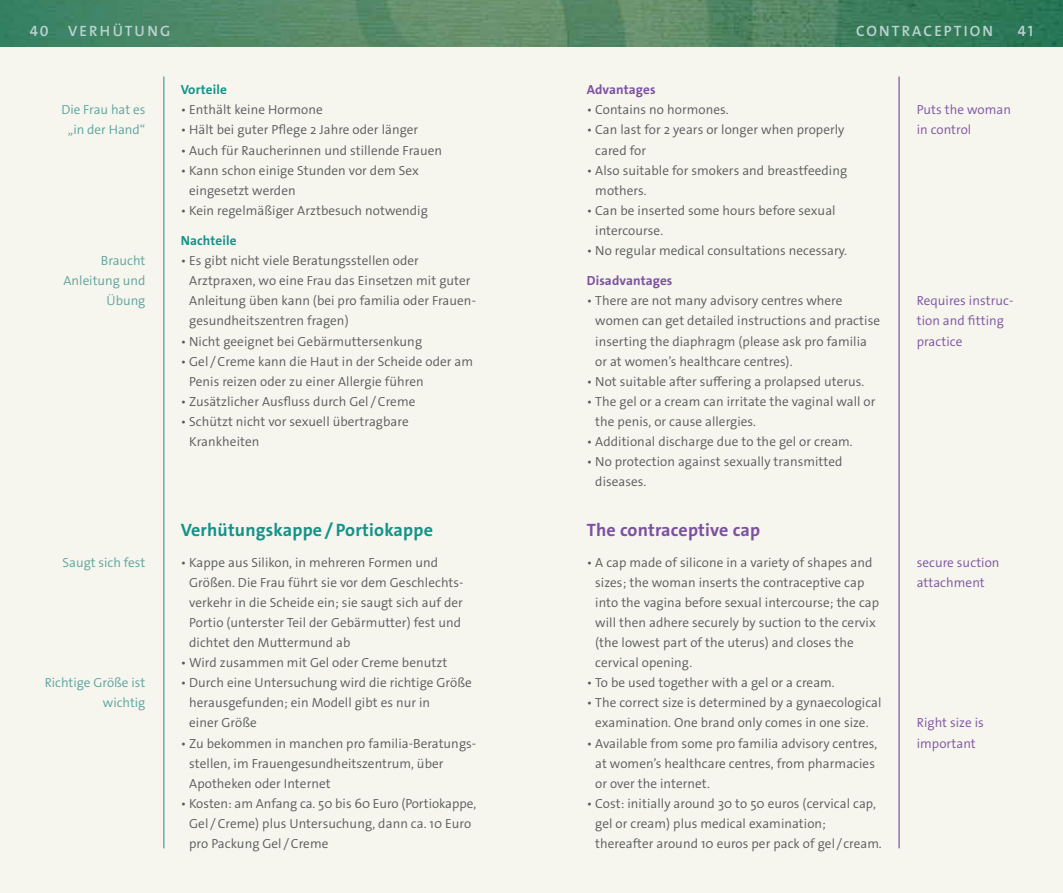
<style>
.page{position:relative;width:1063px;height:893px;background:#f6f5ee}
.page>*{position:absolute;margin:0;border:0;box-sizing:border-box;transform-origin:0 0}
.t1{font:700 18px "The Sans Os F";letter-spacing:-.005em;color:#12948a}
.t2{font:700 18px "The Sans Os F";color:#7c51a1}
.t3{font:15px "The Sans LP6 Se Bld";letter-spacing:.145em;color:#bdd4d2}
.t4{font:13.2px/20.1px "The Sans LP4 Se Lig";letter-spacing:.005em;color:#58595b}
.t5{font:13.2px/20.1px "The Sans LP4 Se Lig";letter-spacing:.005em;color:#7c51a1}
.t6{font:13.2px/20.1px "The Sans LP4 Se Lig";color:#5aa39c;text-align:right}
.t7{font:700 13.2px "The Sans Os F";color:#7c51a1}
.t8{font:700 13.2px "The Sans Os F";color:#12948a}
</style>
<div class="page">
<img style="left:0;top:0;width:1063px;height:47px">
<hr style="left:164px;top:77px;width:1px;height:771px;background:#12948a">
<hr style="left:899px;top:77px;width:1px;height:771px;background:#662d91">
<p class="t3" style="left:30px;top:21px;width:21px">40</p>
<p class="t3" style="left:68px;top:21px;width:104px">VERHÜTUNG</p>
<p class="t3" style="left:856px;top:21px;width:139px">CONTRACEPTION</p>
<p class="t3" style="left:1018px;top:21px;width:17px">41</p>
<p class="t6" style="left:61px;top:100px;width:86px;text-align:center">Die Frau hat es „in der Hand“</p>
<p class="t6" style="left:64px;top:251px;width:83px">Braucht<br>Anleitung und<br>Übung</p>
<p class="t6" style="left:63px;top:552px;width:84px">Saugt sich fest</p>
<p class="t6" style="left:45px;top:673px;width:102px">Richtige Größe ist wichtig</p>
<p class="t8" style="left:181px;top:81px;width:48px">Vorteile</p>
<p class="t4" style="left:181px;top:100px;width:144px">• Enthält keine Hormone</p>
<p class="t4" style="left:181px;top:120px;width:239px">• Hält bei guter Pflege 2 Jahre oder länger</p>
<p class="t4" style="left:181px;top:140px;width:263px">• Auch für Raucherinnen und stillende Frauen</p>
<p class="t4" style="left:189px;top:160px;width:231px;text-indent:-9px">• Kann schon einige Stunden vor dem Sex eingesetzt werden</p>
<p class="t4" style="left:181px;top:200px;width:249px">• Kein regelmäßiger Arztbesuch notwendig</p>
<p class="t8" style="left:181px;top:232px;width:57px">Nachteile</p>
<p class="t4" style="left:189px;top:251px;width:288px;text-indent:-9px">• Es gibt nicht viele Beratungsstellen oder Arztpraxen, wo eine Frau das Einsetzen mit guter Anleitung üben kann (bei pro familia oder Frauen&shy;gesundheitszentren fragen)</p>
<p class="t4" style="left:181px;top:331px;width:243px">• Nicht geeignet bei Gebärmuttersenkung</p>
<p class="t4" style="left:189px;top:351px;width:285px;text-indent:-9px">• Gel /Creme kann die Haut in der Scheide oder am<br>Penis reizen oder zu einer Allergie führen</p>
<p class="t4" style="left:181px;top:391px;width:236px">• Zusätzlicher Ausfluss durch Gel /Creme</p>
<p class="t4" style="left:189px;top:411px;width:221px;text-indent:-9px">• Schützt nicht vor sexuell übertragbare<br>Krankheiten</p>
<h1 class="t1" style="left:181px;top:519px;width:254px">Verhütungskappe / Portiokappe</h1>
<p class="t4" style="left:189px;top:552px;width:276px;text-indent:-9px">• Kappe aus Silikon, in mehreren Formen und Größen. Die Frau führt sie vor dem Geschlechts&shy;verkehr in die Scheide ein; sie saugt sich auf der Portio (unterster Teil der Gebärmutter) fest und dichtet den Muttermund ab</p>
<p class="t4" style="left:181px;top:653px;width:268px">• Wird zusammen mit Gel oder Creme benutzt</p>
<p class="t4" style="left:189px;top:673px;width:284px;text-indent:-9px">• Durch eine Untersuchung wird die richtige Größe herausgefunden; ein Modell gibt es nur in<br>einer Größe</p>
<p class="t4" style="left:181px;top:733px;width:297px">• Zu bekommen in manchen pro familia-Beratungs-</p>
<p class="t4" style="left:181px;top:753px;width:264px">-stellen, im Frauengesundheitszentrum, über</p>
<p class="t4" style="left:189px;top:773px;width:143px">Apotheken oder Internet</p>
<p class="t4" style="left:189px;top:793px;width:289px;text-indent:-8px">• Kosten: am Anfang ca. 50 bis 60 Euro (Portiokappe,<br>Gel /Creme) plus Untersuchung, dann ca. 10 Euro pro Packung Gel /Creme</p>
<p class="t7" style="left:587px;top:81px;width:70px">Advantages</p>
<p class="t4" style="left:587px;top:100px;width:143px">• Contains no hormones.</p>
<p class="t4" style="left:595px;top:120px;width:251px;text-indent:-9px">• Can last for 2 years or longer when properly cared for</p>
<p class="t4" style="left:595px;top:160px;width:253px;text-indent:-9px">• Also suitable for smokers and breastfeeding mothers.</p>
<p class="t4" style="left:595px;top:200px;width:242px;text-indent:-9px">• Can be inserted some hours before sexual intercourse.</p>
<p class="t4" style="left:587px;top:241px;width:262px">• No regular medical consultations necessary.</p>
<p class="t7" style="left:587px;top:272px;width:87px">Disadvantages</p>
<p class="t4" style="left:595px;top:291px;width:286px;text-indent:-9px">• There are not many advisory centres where women can get detailed instructions and practise inserting the diaphragm (please ask pro familia or at women’s healthcare centres).</p>
<p class="t4" style="left:587px;top:371px;width:279px">• Not suitable after suffering a prolapsed uterus.</p>
<p class="t4" style="left:595px;top:391px;width:282px;text-indent:-9px">• The gel or a cream can irritate the vaginal wall or the penis, or cause allergies.</p>
<p class="t4" style="left:587px;top:432px;width:267px">• Additional discharge due to the gel or cream.</p>
<p class="t4" style="left:595px;top:452px;width:249px;text-indent:-9px">• No protection against sexually transmitted diseases.</p>
<h1 class="t2" style="left:587px;top:519px;width:175px">The contraceptive cap</h1>
<p class="t4" style="left:595px;top:552px;width:285px;text-indent:-8px">• A cap made of silicone in a variety of shapes and sizes; the woman inserts the contraceptive cap into the vagina before sexual intercourse; the cap will then adhere securely by suction to the cervix (the lowest part of the uterus) and closes the cervical opening.</p>
<p class="t4" style="left:587px;top:673px;width:249px">• To be used together with a gel or a cream.</p>
<p class="t4" style="left:587px;top:693px;width:296px;text-align:center">• The correct size is determined by a gynaecological examination. One brand only comes in one size.</p>
<p class="t4" style="left:595px;top:733px;width:284px;text-indent:-9px">• Available from some pro familia advisory centres, at women’s healthcare centres, from pharmacies or over the internet.</p>
<p class="t4" style="left:595px;top:793px;width:288px;text-indent:-9px">• Cost: initially around 30 to 50 euros (cervical cap, gel or cream) plus medical examination; thereafter around 10 euros per pack of gel/cream.</p>
<p class="t5" style="left:917px;top:100px;width:96px">Puts the woman in control</p>
<p class="t5" style="left:917px;top:291px;width:98px">Requires instruc&shy;tion and fitting practice</p>
<p class="t5" style="left:917px;top:552px;width:84px">secure suction attachment</p>
<p class="t5" style="left:917px;top:713px;width:69px">Right size is important</p>
</div>
